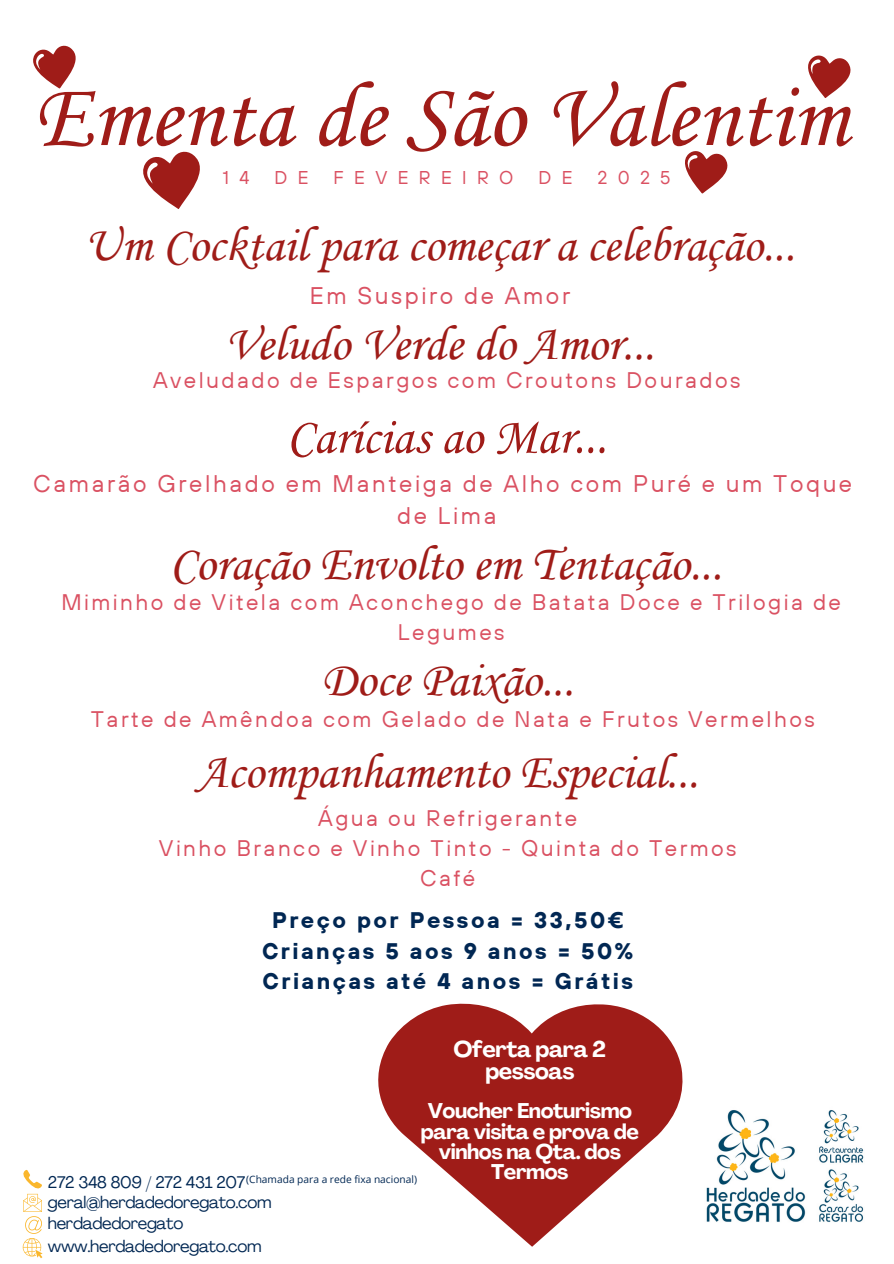
<style>
.page{position:relative;width:894px;height:1264px;background:#fff}
.page>*{position:absolute;margin:0;border:0;box-sizing:border-box;transform-origin:0 0}
.t1{font:92.7px "Corsiva";color:#9f1c18}
.t2{font:51px "Corsiva";color:#9f1c18}
.t3{font:49.5px "Corsiva";color:#9f1c18}
.t4{font:24px/32.7px "TT Hoves";letter-spacing:.11em;color:#da5162;text-align:center}
.t5{font:22.5px/30.3px "TT Hoves";letter-spacing:.11em;color:#da5162;text-align:center}
.t6{font:700 22.5px/30.3px "TT Hoves";letter-spacing:.11em;color:#012753;text-align:center}
.t7{font:700 22.5px/22.5px "Agrandir";letter-spacing:-.02em;color:#fff;text-align:center}
.t8{font:700 21px/20.2px "Agrandir";letter-spacing:-.02em;color:#fff;text-align:center}
.t9{font:18.45px "TT Hoves";letter-spacing:.56em;color:#da5162}
.t10{font:16.65px/23.5px "Agrandir";letter-spacing:-.02em;color:#012753}
.t11{font:10.2px "Open Sans";color:#012753}
</style>
<div class="page">
<svg style="left:33px;top:45px;width:43px;height:44px"></svg>
<svg style="left:808px;top:55px;width:43px;height:43px"></svg>
<svg style="left:685px;top:151px;width:43px;height:43px"></svg>
<svg style="left:143px;top:151px;width:57px;height:58px"></svg>
<img style="left:706px;top:1110px;width:158px;height:112px">
<svg style="left:378px;top:1003px;width:305px;height:243px;fill:#9f1c18"></svg>
<svg style="left:22px;top:1169px;width:20px;height:89px"></svg>
<p class="t1" style="left:34px;top:72px;width:816px">Ementa de São Valentim</p>
<p class="t9" style="left:223px;top:165px;width:28px">1 4</p>
<p class="t9" style="left:274px;top:165px;width:36px">D E</p>
<p class="t9" style="left:333px;top:165px;width:181px">FEVEREIRO</p>
<p class="t9" style="left:538px;top:165px;width:36px">D E</p>
<p class="t9" style="left:597px;top:165px;width:75px">2025</p>
<p class="t3" style="left:84px;top:221px;width:712px">Um Cocktail para começar a celebração...</p>
<h1 class="t4" style="left:310px;top:279px;width:262px">Em Suspiro de Amor</h1>
<h6 class="t3" style="left:225px;top:320px;width:431px">Veludo Verde do Amor...</h6>
<h2 class="t5" style="left:153px;top:364px;width:588px">Aveludado de Espargos com Croutons Dourados</h2>
<p class="t2" style="left:286px;top:412px;width:322px">Carícias ao Mar...</p>
<p class="t4" style="left:33px;top:466px;width:820px">Camarão Grelhado em Manteiga de Alho com Puré e um Toque de Lima</p>
<h4 class="t3" style="left:170px;top:539px;width:554px">Coração Envolto em Tentação...</h4>
<h2 class="t5" style="left:61px;top:586px;width:780px">Miminho de Vitela com Aconchego de Batata Doce e Trilogia de<br>Legumes</h2>
<h4 class="t3" style="left:321px;top:656px;width:254px">Doce Paixão...</h4>
<h2 class="t5" style="left:91px;top:703px;width:725px">Tarte de Amêndoa com Gelado de Nata e Frutos Vermelhos</h2>
<h2 class="t3" style="left:197px;top:747px;width:503px">Acompanhamento Especial...</h2>
<h4 class="t5" style="left:159px;top:802px;width:579px">Água ou Refrigerante<br>Vinho Branco e Vinho Tinto - Quinta do Termos<br>Café</h4>
<h4 class="t6" style="left:262px;top:904px;width:373px">Preço por Pessoa = 33,50€<br>Crianças 5 aos 9 anos = 50%<br>Crianças até 4 anos = Grátis</h4>
<h2 class="t7" style="left:453px;top:1039px;width:154px">Oferta para 2 pessoas</h2>
<h4 class="t8" style="left:421px;top:1103px;width:219px">Voucher Enoturismo para visita e prova de vinhos na Qta. dos<br>Termos</h4>
<h2 class="t10" style="left:48px;top:1171px;width:199px">272 348 809 / 272 431 207</h2>
<h3 class="t10" style="left:48px;top:1191px;width:225px">geral@herdadedoregato.com</h3>
<h3 class="t10" style="left:48px;top:1212px;width:215px">herdadedoregato www.herdadedoregato.com</h3>
<h5 class="t11" style="left:246px;top:1172px;width:172px">(Chamada para a rede fixa nacional)</h5>
</div>
